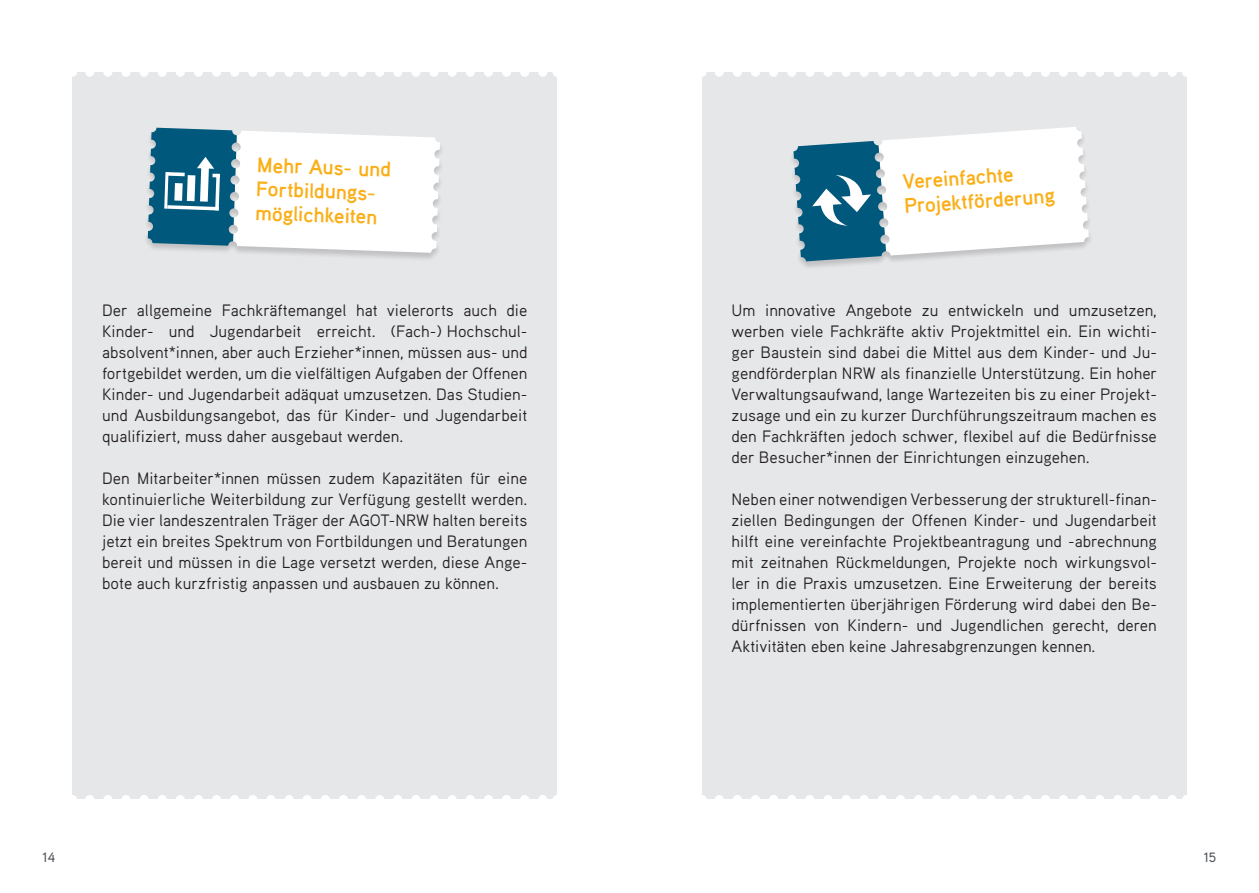
<style>
.page{position:relative;width:1259px;height:893px;background:#fff}
.page>*{position:absolute;margin:0;border:0;box-sizing:border-box;transform-origin:0 0}
.SUBLINE_Broschüre_Lo{font:700 21px "Aaux Pro";color:#faaf18}
.Fließtext{font:16.5px/21px "Aaux Pro";color:#231f20;text-align:justify}
.t1{font:500 13.5px "Aaux Pro";color:#4e5459}
</style>
<div class="page">
<div style="left:72px;top:72px;width:485px;height:727px;background:#e6e7e9"></div>
<div style="left:702px;top:72px;width:484px;height:727px;background:#e6e7e9"></div>
<svg style="left:90px;top:72px;width:457px;height:5px"></svg>
<svg style="left:719px;top:72px;width:458px;height:5px"></svg>
<svg style="left:90px;top:795px;width:457px;height:4px"></svg>
<svg style="left:719px;top:795px;width:458px;height:4px"></svg>
<div style="left:229px;top:131px;width:215px;height:130px;background:#231f20;opacity:.1"></div>
<div style="left:143px;top:128px;width:98px;height:127px;background:#e6e7e9"></div>
<svg style="left:148px;top:128px;width:292px;height:125px"></svg>
<div style="left:789px;top:141px;width:101px;height:129px;background:#231f20;opacity:.1"></div>
<svg style="left:793px;top:127px;width:296px;height:134px"></svg>
<p class="SUBLINE_Broschüre_Lo" style="left:257px;top:151px;width:136px;rotate:2deg">Mehr Aus- und</p>
<p class="SUBLINE_Broschüre_Lo" style="left:257px;top:175px;width:123px;rotate:2deg">Fortbildungs-</p>
<p class="SUBLINE_Broschüre_Lo" style="left:256px;top:199px;width:124px;rotate:2deg">möglichkeiten</p>
<p class="Fließtext" style="left:102px;top:299px;width:427px;text-align:left">Der allgemeine Fachkräftemangel hat vielerorts auch die Kinder- und Jugendarbeit erreicht. (Fach-) Hochschul&shy;absolvent*innen, aber auch Erzieher*innen, müssen aus- und fortgebildet werden, um die vielfältigen Aufgaben der Offenen Kinder- und Jugendarbeit adäquat umzusetzen. Das Studien&shy;und Ausbildungsangebot, das für Kinder- und Jugendarbeit qualifiziert, muss daher ausgebaut werden.</p>
<p class="Fließtext" style="left:102px;top:467px;width:427px">Den Mitarbeiter*innen müssen zudem Kapazitäten für eine kontinuierliche Weiterbildung zur Verfügung gestellt werden.<br>Die vier landeszentralen Träger der AGOT-NRW halten bereits jetzt ein breites Spektrum von Fortbildungen und Beratungen bereit und müssen in die Lage versetzt werden, diese Ange&shy;bote auch kurzfristig anpassen und ausbauen zu können.</p>
<p class="SUBLINE_Broschüre_Lo" style="left:901px;top:169px;width:113px;rotate:-4deg">Vereinfachte</p>
<p class="SUBLINE_Broschüre_Lo" style="left:903px;top:192px;width:153px;rotate:-4deg">Projektförderung</p>
<p class="Fließtext" style="left:731px;top:299px;width:427px">Um innovative Angebote zu entwickeln und umzusetzen, werben viele Fachkräfte aktiv Projektmittel ein. Ein wichti&shy;ger Baustein sind dabei die Mittel aus dem Kinder- und Ju&shy;gendförderplan NRW als finanzielle Unterstützung. Ein hoher Verwaltungsaufwand, lange Wartezeiten bis zu einer Projekt&shy;zusage und ein zu kurzer Durchführungszeitraum machen es den Fachkräften jedoch schwer, flexibel auf die Bedürfnisse der Besucher*innen der Einrichtungen einzugehen.</p>
<p class="Fließtext" style="left:731px;top:488px;width:427px">Neben einer notwendigen Verbesserung der strukturell-finan&shy;ziellen Bedingungen der Offenen Kinder- und Jugendarbeit hilft eine vereinfachte Projektbeantragung und -abrechnung mit zeitnahen Rückmeldungen, Projekte noch wirkungsvol&shy;ler in die Praxis umzusetzen. Eine Erweiterung der bereits implementierten überjährigen Förderung wird dabei den Be&shy;dürfnissen von Kindern- und Jugendlichen gerecht, deren Aktivitäten eben keine Jahresabgrenzungen kennen.</p>
<p class="t1" style="left:43px;top:849px;width:14px">14</p>
<p class="t1" style="left:1203px;top:849px;width:14px">15</p>
</div>
